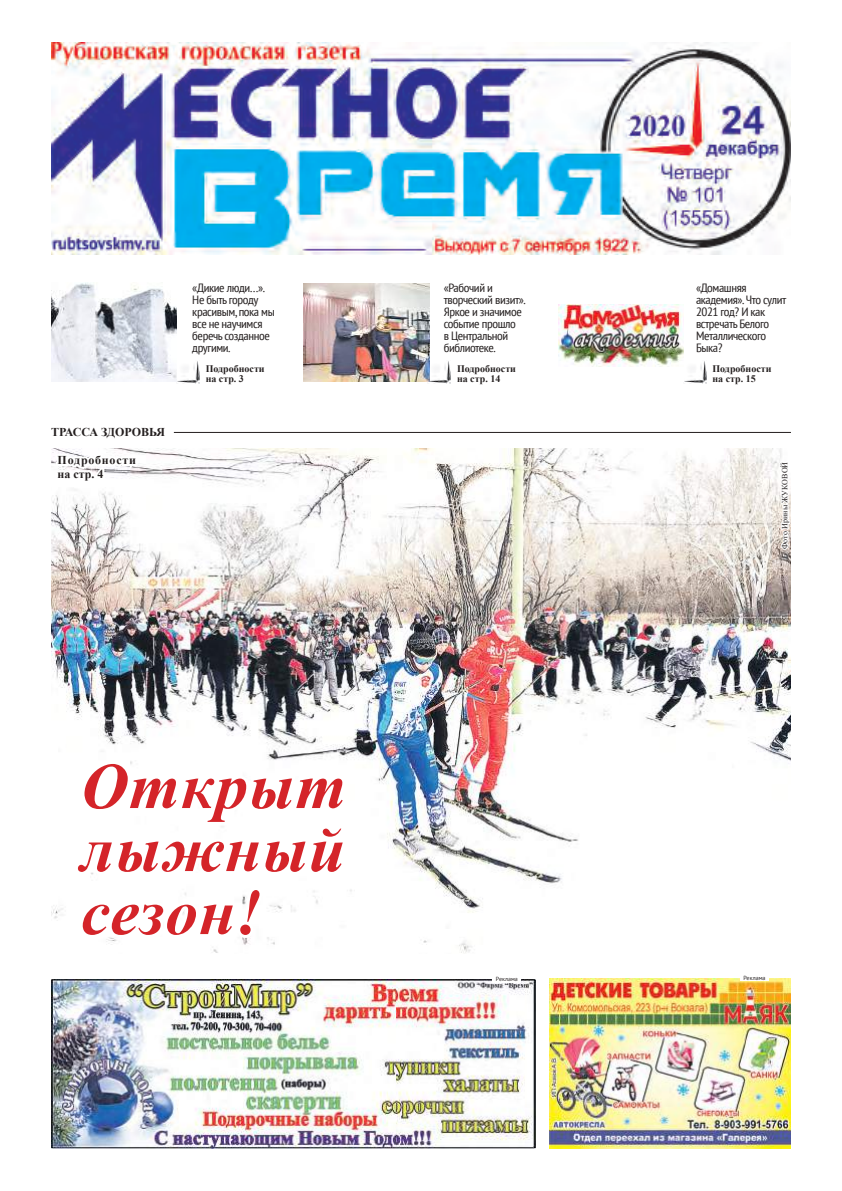
<style>
.page{position:relative;width:842px;height:1191px;background:#fff}
.page>*{position:absolute;margin:0;border:0;box-sizing:border-box;transform-origin:0 0}
.t1{font:italic 700 65px/63px "Times New Roman";letter-spacing:.02em;color:#d42429;text-align:justify}
.t2{font:condensed 12px/12px "PT Sans";letter-spacing:-.03em;color:#241f1f;scale:1.1 1}
.t3{font:700 12px/14px "Times New Roman";letter-spacing:.065em;color:#241f1f}
.t4{font:700 12px "Times New Roman";color:#241f1f}
.t5{font:700 10px/10px "Times New Roman";color:#241f1f}
.t6{font:8px "Times New Roman";letter-spacing:.01em;color:#241f1f}
.t7{font:6px "PT Sans";color:#241f1f}
</style>
<div class="page">
<img style="left:51px;top:979px;width:484px;height:169px">
<img style="left:51px;top:43px;width:740px;height:212px">
<div style="left:493px;top:976px;width:28px;height:6px;background:#fff"></div>
<img style="left:429px;top:361px;width:22px;height:22px">
<img style="left:176px;top:361px;width:23px;height:22px">
<img style="left:684px;top:361px;width:22px;height:22px">
<img style="left:304px;top:283px;width:125px;height:99px">
<img style="left:51px;top:283px;width:125px;height:98px">
<img style="left:558px;top:304px;width:125px;height:62px">
<img style="left:549px;top:978px;width:242px;height:170px">
<div style="left:740px;top:975px;width:29px;height:6px;background:#fff"></div>
<img style="left:51px;top:448px;width:740px;height:505px">
<hr style="left:174px;top:432px;width:617px;height:1px;background:#241f1f">
<svg style="left:777px;top:459px;width:14px;height:92px"></svg>
<svg style="left:53px;top:448px;width:88px;height:68px"></svg>
<svg style="left:70px;top:756px;width:281px;height:187px"></svg>
<p class="t2" style="left:192px;top:281px;width:77px">«Дикие люди…».<br>Не быть городу красивым, пока мы все не научимся беречь созданное другими.</p>
<p class="t2" style="left:444px;top:281px;width:76px">«Рабочий и творческий визит».<br>Яркое и значимое событие прошло<br>в Центральной библиотеке.</p>
<p class="t2" style="left:696px;top:281px;width:84px">«Домашняя академия». Что сулит<br>2021 год? И как встречать Белого<br>Металлического<br>Быка?</p>
<p class="t4" style="left:51px;top:424px;width:116px">ТРАССА ЗДОРОВЬЯ</p>
<p class="t3" style="left:58px;top:453px;width:80px">Подробности на стр. 4</p>
<p class="t5" style="left:206px;top:364px;width:60px">Подробности на стр. 3</p>
<p class="t5" style="left:712px;top:363px;width:60px">Подробности на стр. 15</p>
<p class="t5" style="left:457px;top:364px;width:60px">Подробности на стр. 14</p>
<p class="t6" style="left:779px;top:549px;width:89px;rotate:-90deg">Фото Ирины ЖУКОВОЙ</p>
<h1 class="t1" style="left:81px;top:753px;width:267px">Открыт лыжный сезон!</h1>
<p class="t7" style="left:496px;top:975px;width:24px">Реклама</p>
<p class="t7" style="left:743px;top:974px;width:24px">Реклама</p>
</div>
